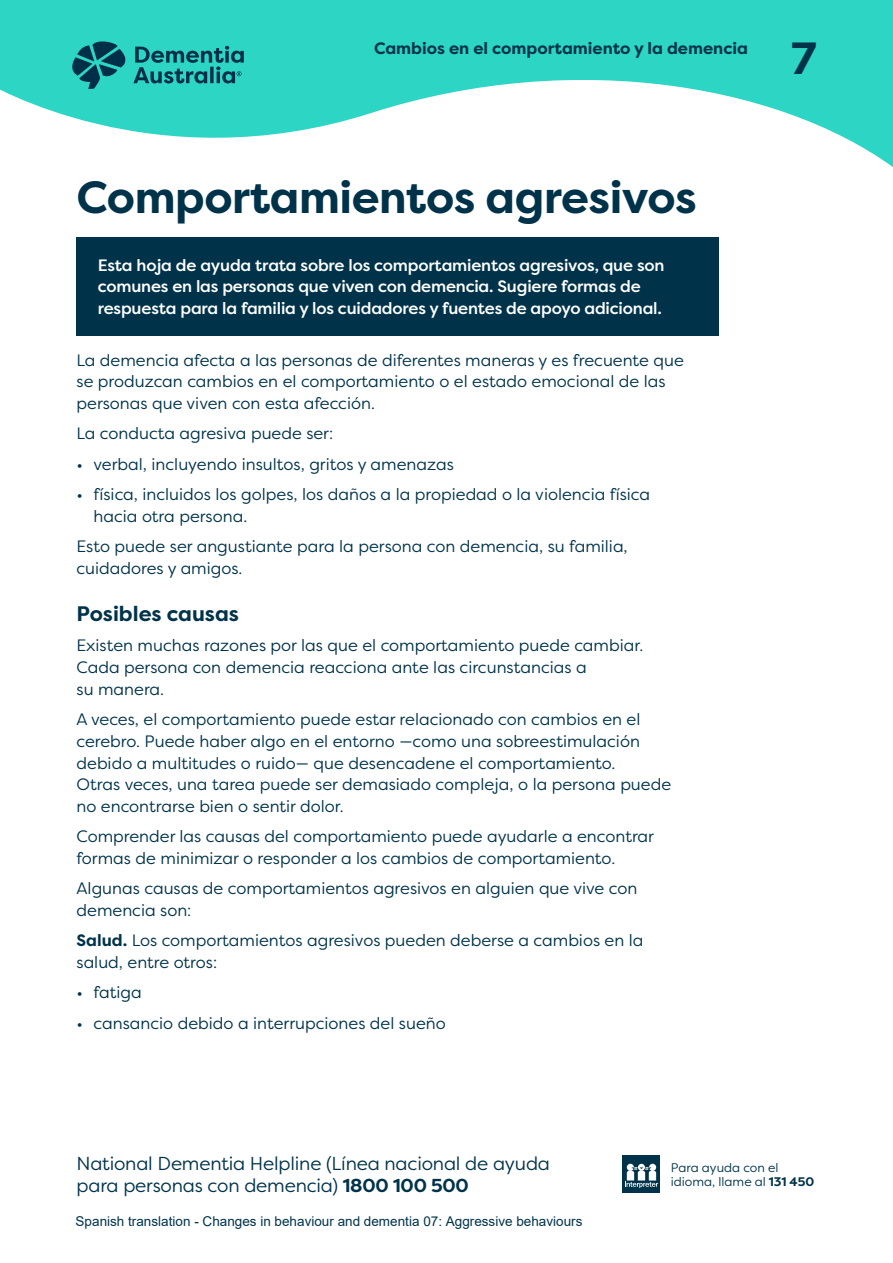
<style>
.page{position:relative;width:893px;height:1263px;background:#fff}
.page>*{position:absolute;margin:0;border:0;box-sizing:border-box;transform-origin:0 0}
.t1{font:700 45px "Filson Pro";letter-spacing:-.01em;color:#00334a}
.t2{font:700 21px "Filson Pro";color:#00334a}
.t3{font:18.75px/22.5px "Filson Pro";letter-spacing:-.01em;color:#00334a}
.t4{font:16.5px/21.8px "Filson Pro";color:#00334a}
.t5{font:500 16.5px/21.8px "Filson Pro";letter-spacing:-.01em;color:#fff}
.t6{font:700 16.5px "Filson Pro";color:#00334a}
.t7{font:13.5px "Arial";color:#00334a}
.t8{font:12.45px/14.4px "Filson Pro";color:#00334a}
.s1{font-weight:700}
.s2{font-style:inherit}
</style>
<div class="page">
<svg style="left:0;top:0;width:893px;height:167px;fill:#2cd5c4"></svg>
<svg style="left:72px;top:41px;width:172px;height:48px;background:#1d9d9a"></svg>
<div style="left:77px;top:237px;width:642px;height:98px;background:#00334a"></div>
<div style="left:623px;top:1155px;width:37px;height:38px;background:#00334a"></div>
<svg style="left:625px;top:1164px;width:33px;height:24px"></svg>
<p class="t6" style="left:374px;top:38px;width:375px">Cambios en el comportamiento y la demencia</p>
<h1 class="t1" style="left:791px;top:30px;width:27px">7</h1>
<h1 class="t1" style="left:77px;top:169px;width:622px">Comportamientos agresivos</h1>
<p class="t5" style="left:98px;top:254px;width:568px">Esta hoja de ayuda trata sobre los comportamientos agresivos, que son comunes en las personas que viven con demencia. Sugiere formas de respuesta para la familia y los cuidadores y fuentes de apoyo adicional.</p>
<p class="t4" style="left:77px;top:349px;width:609px">La demencia afecta a las personas de diferentes maneras y es frecuente que se produzcan cambios en el comportamiento o el estado emocional de las personas que viven con esta afección.</p>
<p class="t4" style="left:77px;top:422px;width:258px">La conducta agresiva puede ser:</p>
<p class="t4" style="left:77px;top:453px;width:379px">• verbal, incluyendo insultos, gritos y amenazas</p>
<p class="t4" style="left:94px;top:483px;width:558px;text-indent:-17px">• física, incluidos los golpes, los daños a la propiedad o la violencia física hacia otra persona.</p>
<p class="t4" style="left:77px;top:535px;width:553px">Esto puede ser angustiante para la persona con demencia, su familia, cuidadores y amigos.</p>
<p class="t2" style="left:77px;top:600px;width:164px">Posibles causas</p>
<p class="t4" style="left:77px;top:634px;width:568px">Existen muchas razones por las que el comportamiento puede cambiar.<br>Cada persona con demencia reacciona ante las circunstancias a<br>su manera.</p>
<p class="t4" style="left:77px;top:708px;width:596px">A veces, el comportamiento puede estar relacionado con cambios en el cerebro. Puede haber algo en el entorno —como una sobreestimulación debido a multitudes o ruido— que desencadene el comportamiento.<br>Otras veces, una tarea puede ser demasiado compleja, o la persona puede no encontrarse bien o sentir dolor.</p>
<p class="t4" style="left:77px;top:825px;width:579px">Comprender las causas del comportamiento puede ayudarle a encontrar formas de minimizar o responder a los cambios de comportamiento.</p>
<p class="t4" style="left:77px;top:877px;width:562px">Algunas causas de comportamientos agresivos en alguien que vive con demencia son:</p>
<p class="t4" style="left:77px;top:929px;width:568px"><span class="s1">Salud.</span> Los comportamientos agresivos pueden deberse a cambios en la salud, entre otros:</p>
<p class="t4" style="left:77px;top:981px;width:67px">• fatiga</p>
<p class="t4" style="left:77px;top:1011px;width:371px">• cansancio debido a interrupciones del sueño</p>
<p class="t3" style="left:77px;top:1151px;width:475px">National Dementia Helpline (Línea nacional de ayuda para personas con demencia) <span class="s1">1800 100 500</span></p>
<p class="t7" style="left:76px;top:1212px;width:508px">Spanish translation - <span class="s2">C</span>hanges in behaviour and <span class="s2">dementia 0</span>7: Aggressive behaviours</p>
<p class="t8" style="left:671px;top:1160px;width:145px">Para ayuda con el idioma, llame al <span class="s1">131 450</span></p>
</div>
